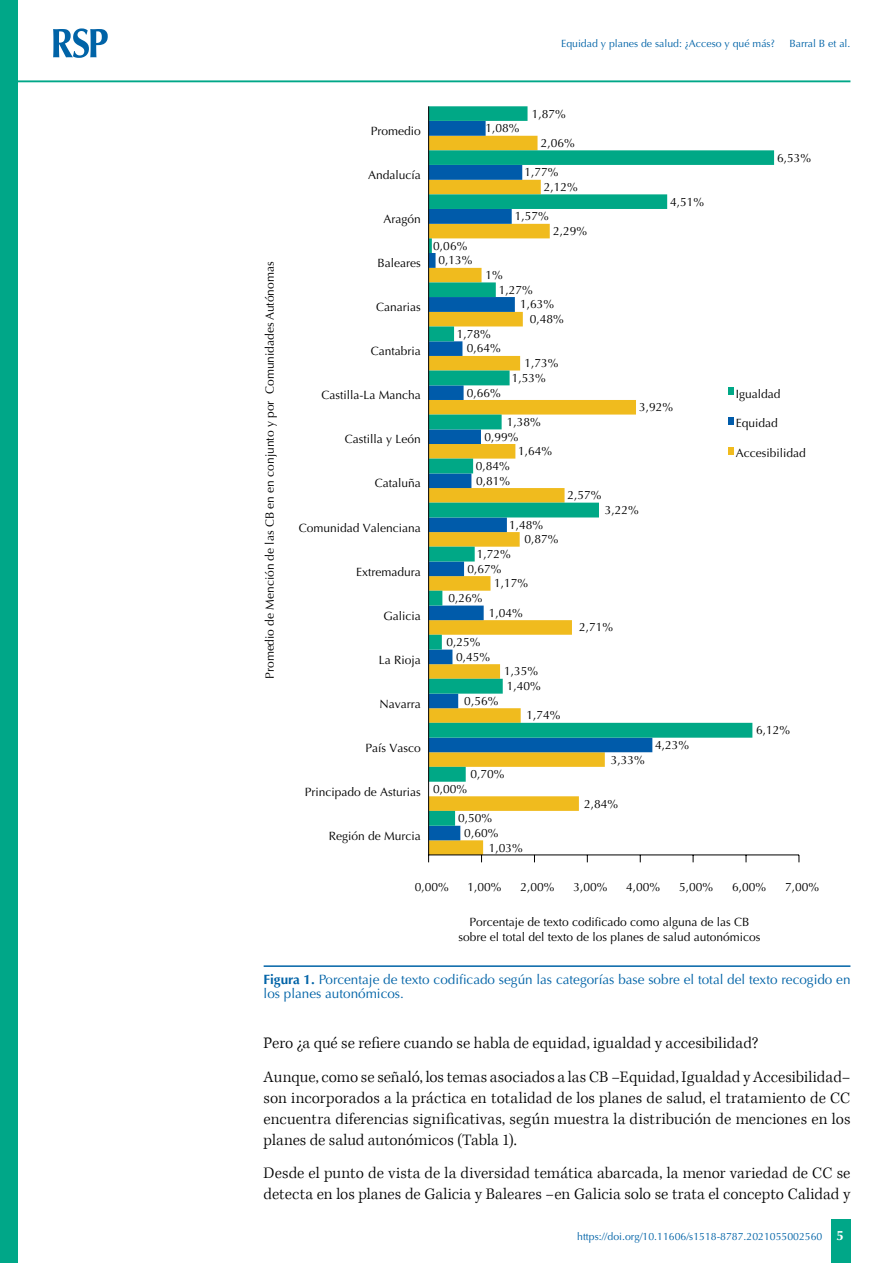
<style>
.page{position:relative;width:893px;height:1263px;background:#fff}
.page>*{position:absolute;margin:0;border:0;box-sizing:border-box;transform-origin:0 0}
.t1{font:300 16.5px/21px "Kepler Std";letter-spacing:.005em;color:#000}
.t2{font:13.5px/14.2px "Optima LT Std";color:#0063a7}
.t3{font:700 13.5px "Optima LT Std";color:#fff}
.t4{font:12px/14.4px "Optima";color:#000;text-align:center}
.t5{font:10.5px "Optima LT Std";color:#0063a7}
.s1{font-weight:700}
</style>
<div class="page">
<div style="left:831px;top:1220px;width:20px;height:43px;background:#00a788"></div>
<div style="left:0;top:0;width:18px;height:1263px;background:#00a788"></div>
<svg style="left:53px;top:28px;width:55px;height:30px"></svg>
<hr style="left:18px;top:80px;width:832px;height:2px;background:#00a788">
<hr style="left:264px;top:965px;width:586px;height:2px;background:#0063a7">
<svg style="left:429px;top:106px;width:345px;height:720px"></svg>
<hr style="left:429px;top:854px;width:370px;height:1px;background:#000">
<hr style="left:428px;top:106px;width:1px;height:749px;background:#000">
<div style="left:728px;top:388px;width:6px;height:7px;background:#00a886"></div>
<div style="left:728px;top:417px;width:6px;height:8px;background:#005baa"></div>
<div style="left:728px;top:447px;width:6px;height:7px;background:#f0bb1e"></div>
<p class="t5" style="left:561px;top:37px;width:215px">Equidad y planes de salud: ¿Acceso y qué más?</p>
<p class="t5" style="left:789px;top:37px;width:63px">Barral B et al.</p>
<p class="t4" style="left:263px;top:679px;width:419px;rotate:-90deg">Promedio de Mención de las CB en en conjunto y por Comunidades Autónomas</p>
<p class="t4" style="left:532px;top:106px;width:36px">1,87%</p>
<p class="t4" style="left:371px;top:124px;width:52px">Promedio</p>
<p class="t4" style="left:486px;top:121px;width:36px">1,08%</p>
<p class="t4" style="left:541px;top:136px;width:36px">2,06%</p>
<p class="t4" style="left:777px;top:151px;width:36px">6,53%</p>
<p class="t4" style="left:368px;top:168px;width:54px">Andalucía</p>
<p class="t4" style="left:524px;top:165px;width:36px">1,77%</p>
<p class="t4" style="left:544px;top:180px;width:36px">2,12%</p>
<p class="t4" style="left:670px;top:195px;width:36px">4,51%</p>
<p class="t4" style="left:383px;top:212px;width:39px">Aragón</p>
<p class="t4" style="left:515px;top:209px;width:36px">1,57%</p>
<p class="t4" style="left:553px;top:224px;width:36px">2,29%</p>
<p class="t4" style="left:433px;top:239px;width:36px">0,06%</p>
<p class="t4" style="left:377px;top:256px;width:45px">Baleares</p>
<p class="t4" style="left:438px;top:253px;width:36px">0,13%</p>
<p class="t4" style="left:486px;top:268px;width:19px">1%</p>
<p class="t4" style="left:499px;top:283px;width:36px">1,27%</p>
<p class="t4" style="left:376px;top:300px;width:46px">Canarias</p>
<p class="t4" style="left:520px;top:297px;width:36px">1,63%</p>
<p class="t4" style="left:530px;top:312px;width:36px">0,48%</p>
<p class="t4" style="left:457px;top:327px;width:36px">1,78%</p>
<p class="t4" style="left:371px;top:344px;width:52px">Cantabria</p>
<p class="t4" style="left:467px;top:341px;width:36px">0,64%</p>
<p class="t4" style="left:524px;top:356px;width:36px">1,73%</p>
<p class="t4" style="left:512px;top:371px;width:36px">1,53%</p>
<p class="t4" style="left:321px;top:388px;width:101px">Castilla-La Mancha</p>
<p class="t4" style="left:345px;top:432px;width:78px">Castilla y León</p>
<p class="t4" style="left:467px;top:385px;width:36px">0,66%</p>
<p class="t4" style="left:507px;top:415px;width:36px">1,38%</p>
<p class="t4" style="left:485px;top:429px;width:36px">0,99%</p>
<p class="t4" style="left:518px;top:444px;width:36px">1,64%</p>
<p class="t4" style="left:639px;top:400px;width:36px">3,92%</p>
<p class="t4" style="left:736px;top:386px;width:46px">Igualdad</p>
<p class="t4" style="left:736px;top:416px;width:44px">Equidad</p>
<p class="t4" style="left:736px;top:446px;width:72px">Accesibilidad</p>
<p class="t4" style="left:476px;top:459px;width:36px">0,84%</p>
<p class="t4" style="left:375px;top:476px;width:48px">Cataluña</p>
<p class="t4" style="left:476px;top:473px;width:36px">0,81%</p>
<p class="t4" style="left:568px;top:488px;width:36px">2,57%</p>
<p class="t4" style="left:605px;top:503px;width:36px">3,22%</p>
<p class="t4" style="left:299px;top:520px;width:124px">Comunidad Valenciana</p>
<p class="t4" style="left:509px;top:517px;width:36px">1,48%</p>
<p class="t4" style="left:524px;top:532px;width:36px">0,87%</p>
<p class="t4" style="left:477px;top:547px;width:36px">1,72%</p>
<p class="t4" style="left:356px;top:564px;width:66px">Extremadura</p>
<p class="t4" style="left:467px;top:562px;width:36px">0,67%</p>
<p class="t4" style="left:494px;top:576px;width:36px">1,17%</p>
<p class="t4" style="left:448px;top:591px;width:36px">0,26%</p>
<p class="t4" style="left:383px;top:608px;width:39px">Galicia</p>
<p class="t4" style="left:489px;top:606px;width:36px">1,04%</p>
<p class="t4" style="left:579px;top:620px;width:36px">2,71%</p>
<p class="t4" style="left:446px;top:635px;width:36px">0,25%</p>
<p class="t4" style="left:379px;top:652px;width:44px">La Rioja</p>
<p class="t4" style="left:456px;top:650px;width:36px">0,45%</p>
<p class="t4" style="left:504px;top:664px;width:36px">1,35%</p>
<p class="t4" style="left:507px;top:679px;width:36px">1,40%</p>
<p class="t4" style="left:379px;top:696px;width:43px">Navarra</p>
<p class="t4" style="left:464px;top:694px;width:36px">0,56%</p>
<p class="t4" style="left:526px;top:708px;width:36px">1,74%</p>
<p class="t4" style="left:756px;top:723px;width:36px">6,12%</p>
<p class="t4" style="left:365px;top:741px;width:57px">País Vasco</p>
<p class="t4" style="left:655px;top:738px;width:36px">4,23%</p>
<p class="t4" style="left:611px;top:752px;width:36px">3,33%</p>
<p class="t4" style="left:470px;top:767px;width:36px">0,70%</p>
<p class="t4" style="left:305px;top:785px;width:118px">Principado de Asturias</p>
<p class="t4" style="left:433px;top:782px;width:36px">0,00%</p>
<p class="t4" style="left:584px;top:796px;width:36px">2,84%</p>
<p class="t4" style="left:458px;top:811px;width:36px">0,50%</p>
<p class="t4" style="left:329px;top:829px;width:94px">Región de Murcia</p>
<p class="t4" style="left:464px;top:826px;width:36px">0,60%</p>
<p class="t4" style="left:489px;top:840px;width:36px">1,03%</p>
<p class="t4" style="left:415px;top:880px;width:36px">0,00%</p>
<p class="t4" style="left:468px;top:880px;width:36px">1,00%</p>
<p class="t4" style="left:520px;top:880px;width:36px">2,00%</p>
<p class="t4" style="left:573px;top:880px;width:36px">3,00%</p>
<p class="t4" style="left:626px;top:880px;width:36px">4,00%</p>
<p class="t4" style="left:679px;top:880px;width:36px">5,00%</p>
<p class="t4" style="left:732px;top:880px;width:36px">6,00%</p>
<p class="t4" style="left:785px;top:880px;width:36px">7,00%</p>
<p class="t4" style="left:458px;top:915px;width:304px">Porcentaje de texto codificado como alguna de las CB sobre el total del texto de los planes de salud autonómicos</p>
<p class="t2" style="left:264px;top:972px;width:588px"><span class="s1">Figura 1.</span> Porcentaje de texto codificado según las categorías base sobre el total del texto recogido en los planes autonómicos.</p>
<h1 class="t1" style="left:264px;top:1026px;width:588px;line-height:33.8px">Pero ¿a qué se refiere cuando se habla de equidad, igualdad y accesibilidad?<br>Aunque, como se señaló, los temas asociados a las CB –Equidad, Igualdad y Accesibilidad–</h1>
<h1 class="t1" style="left:264px;top:1087px;width:588px;text-align:justify">son incorporados a la práctica en totalidad de los planes de salud, el tratamiento de CC encuentra diferencias significativas, según muestra la distribución de menciones en los planes de salud autonómicos (Tabla 1).</h1>
<h1 class="t1" style="left:264px;top:1163px;width:588px">Desde el punto de vista de la diversidad temática abarcada, la menor variedad de CC se detecta en los planes de Galicia y Baleares –en Galicia solo se trata el concepto Calidad y</h1>
<p class="t5" style="left:577px;top:1230px;width:247px">https://doi.org/10.11606/s1518-8787.2021055002560</p>
<p class="t3" style="left:836px;top:1228px;width:9px">5</p>
</div>
